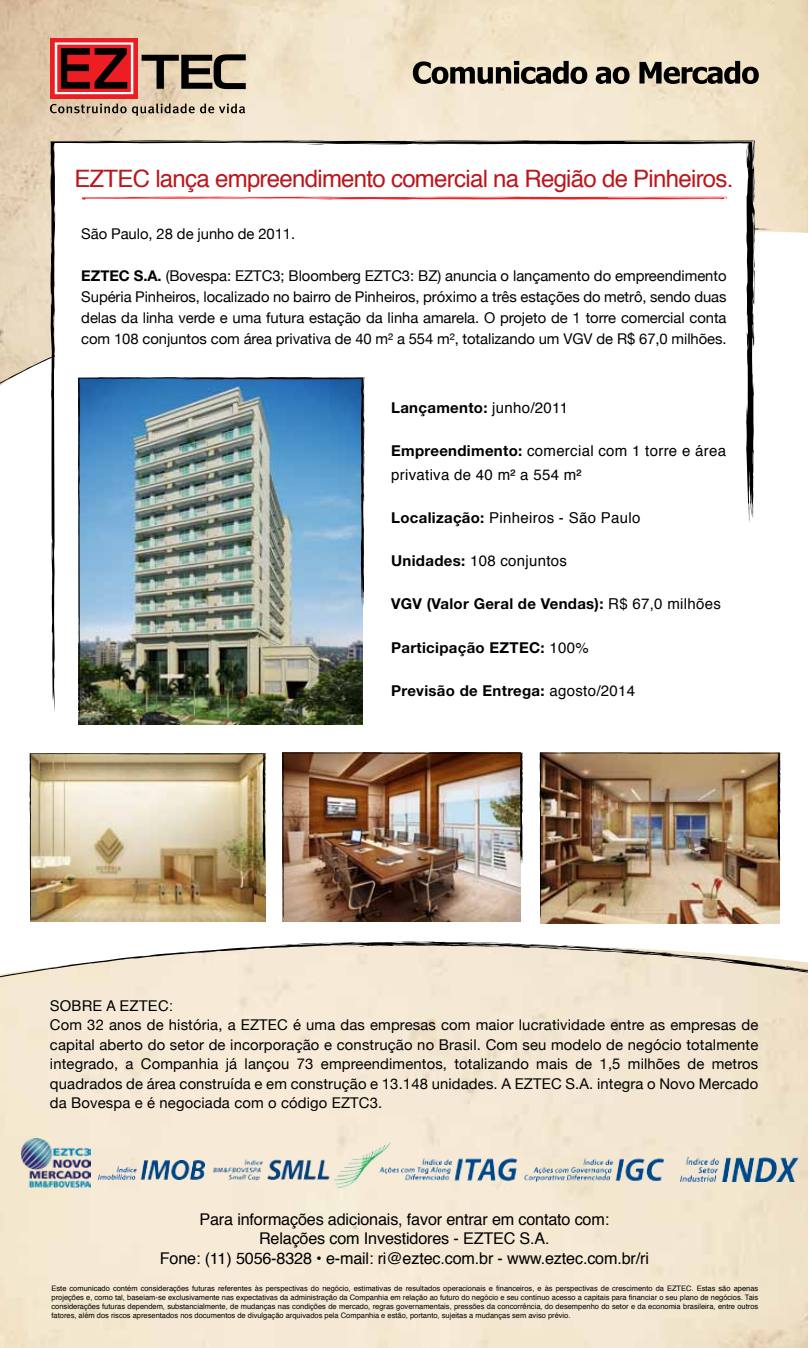
<style>
.page{position:relative;width:808px;height:1348px;background:#fff}
.page>*{position:absolute;margin:0;border:0;box-sizing:border-box;transform-origin:0 0}
.t1{font:24px "Helvetica";letter-spacing:-.03em;color:#bb171d}
.t2{font:16.2px/19.8px "Helvetica";letter-spacing:-.01em;color:#000;text-align:center}
.t3{font:15px/24px "Helvetica";letter-spacing:.02em;color:#000}
.t4{font:700 15px "Helvetica Neue";letter-spacing:.02em;color:#000}
.t5{font:14.85px/19.5px "Helvetica Neue";letter-spacing:-.005em;color:#000;text-align:justify}
.t6{font:14.85px "Helvetica";letter-spacing:.01em;color:#000}
.t7{font:7.5px/9px "Helvetica";color:#000;text-align:justify}
.s1{font-weight:700}
.s2{font-family:"Helvetica";font-weight:400}
.s3{font-family:"Helvetica Neue";font-weight:700}
</style>
<div class="page">
<img style="left:78px;top:713px;width:285px;height:12px">
<img style="left:539px;top:752px;width:241px;height:170px">
<img style="left:282px;top:752px;width:241px;height:170px">
<img style="left:29px;top:753px;width:237px;height:169px">
<img style="left:0;top:0;width:808px;height:233px">
<svg style="left:0;top:227px;width:772px;height:159px;fill:#eadac1"></svg>
<svg style="left:50px;top:140px;width:705px;height:573px"></svg>
<img style="left:0;top:994px;width:808px;height:354px">
<svg style="left:0;top:941px;width:808px;height:53px"></svg>
<svg style="left:413px;top:61px;width:346px;height:23px"></svg>
<svg style="left:50px;top:38px;width:88px;height:60px"></svg>
<svg style="left:55px;top:42px;width:78px;height:52px"></svg>
<svg style="left:142px;top:54px;width:104px;height:35px"></svg>
<svg style="left:50px;top:103px;width:195px;height:13px"></svg>
<svg style="left:81px;top:197px;width:646px;height:3px"></svg>
<img style="left:21px;top:1139px;width:69px;height:49px">
<img style="left:99px;top:1160px;width:97px;height:19px">
<img style="left:196px;top:1136px;width:203px;height:65px">
<img style="left:375px;top:1158px;width:142px;height:23px">
<img style="left:523px;top:1158px;width:142px;height:23px">
<img style="left:680px;top:1158px;width:118px;height:23px">
<h1 class="t1" style="left:74px;top:160px;width:661px">EZTEC lança empreendimento comercial na Região de Pinheiros.</h1>
<p class="t5" style="left:81px;top:224px;width:215px">São Paulo, 28 de junho de 2011.</p>
<p class="t5" style="left:81px;top:265px;width:647px;line-height:21px"><span class="s1">EZTEC S.A.</span> (Bovespa: EZTC3; Bloomberg EZTC3: BZ) anuncia o lançamento do empreendimento Supéria Pinheiros, localizado no bairro de Pinheiros, próximo a três estações do metrô, sendo duas delas da linha verde e uma futura estação da linha amarela. O projeto de 1 torre comercial conta com 108 conjuntos com área privativa de 40 m² a 554 m², totalizando um VGV de R$ 67,0 milhões.</p>
<p class="t4" style="left:391px;top:398px;width:178px">Lançamento: <span class="s2">junho/2011</span></p>
<p class="t3" style="left:391px;top:439px;width:336px"><span class="s3">Empreendimento:</span> comercial com 1 torre e área privativa de 40 m² a 554 m²</p>
<p class="t3" style="left:391px;top:506px;width:251px"><span class="s3">Localização:</span> Pinheiros - São Paulo</p>
<p class="t3" style="left:391px;top:549px;width:177px"><span class="s3">Unidades:</span> 108 conjuntos</p>
<p class="t4" style="left:391px;top:595px;width:331px">VGV (Valor Geral de Vendas): <span class="s2">R$ 67,0 milhões</span></p>
<p class="t4" style="left:391px;top:638px;width:199px">Participação EZTEC: <span class="s2">100%</span></p>
<p class="t4" style="left:391px;top:681px;width:245px">Previsão de Entrega: <span class="s2">agosto/2014</span></p>
<p class="t6" style="left:50px;top:994px;width:125px">SOBRE A EZTEC:</p>
<p class="t5" style="left:50px;top:1015px;width:710px">Com 32 anos de história, a EZTEC é uma das empresas com maior lucratividade entre as empresas de capital aberto do setor de incorporação e construção no Brasil. Com seu modelo de negócio totalmente integrado, a Companhia já lançou 73 empreendimentos, totalizando mais de 1,5 milhões de metros quadrados de área construída e em construção e 13.148 unidades. A EZTEC S.A. integra o Novo Mercado da Bovespa e é negociada com o código EZTC3.</p>
<p class="t2" style="left:160px;top:1209px;width:490px">Para informações adicionais, favor entrar em contato com:<br>Relações com Investidores - EZTEC S.A.<br>Fone: (11) 5056-8328 • e-mail: ri@eztec.com.br - www.eztec.com.br/ri</p>
<p class="t7" style="left:52px;top:1284px;width:708px">Este comunicado contém considerações futuras referentes às perspectivas do negócio, estimativas de resultados operacionais e financeiros, e às perspectivas de crescimento da EZTEC. Estas são apenas projeções e, como tal, baseiam-se exclusivamente nas expectativas da administração da Companhia em relação ao futuro do negócio e seu contínuo acesso a capitais para financiar o seu plano de negócios. Tais considerações futuras dependem, substancialmente, de mudanças nas condições de mercado, regras governamentais, pressões da concorrência, do desempenho do setor e da economia brasileira, entre outros fatores, além dos riscos apresentados nos documentos de divulgação arquivados pela Companhia e estão, portanto, sujeitas a mudanças sem aviso prévio.</p>
</div>
